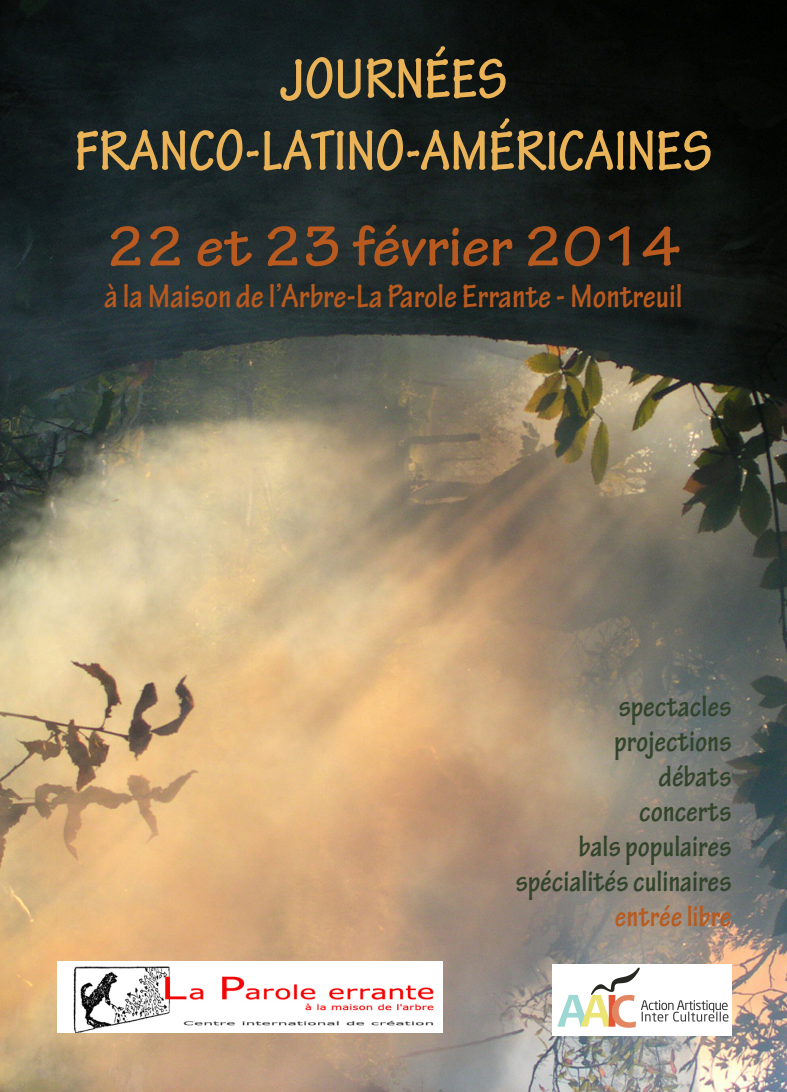
<style>
.page{position:relative;width:787px;height:1092px;background:#fff}
.page>*{position:absolute;margin:0;border:0;box-sizing:border-box;transform-origin:0 0}
.t1{font:700 condensed 60px/72px "Tekton Pro";color:#eab357;text-align:center}
.t2{font:700 60px "Tekton Pro";color:#b85a1f}
.t3{font:700 condensed 35px "Tekton Pro";color:#b85a1f}
.t4{font:700 condensed 31.25px/35px "Tekton Pro";color:#32442c;text-align:right}
.t5{font:700 condensed 31.25px "Tekton Pro";color:#b85a1f}
</style>
<div class="page">
<img style="left:0;top:0;width:787px;height:1091px">
<img style="left:58px;top:961px;width:384px;height:71px">
<img style="left:552px;top:964px;width:179px;height:71px">
<h1 class="t1" style="left:75px;top:44px;width:639px">JOURNÉES<br>FRANCO-LATINO-AMÉRICAINES</h1>
<h1 class="t2" style="left:106px;top:211px;width:576px">22 et 23 février 2014</h1>
<p class="t3" style="left:105px;top:276px;width:579px">à la Maison de l’Arbre-La Parole Errante - Montreuil</p>
<p class="t4" style="left:515px;top:689px;width:218px">spectacles projections<br>débats<br>concerts<br>bals populaires spécialités culinaires</p>
<p class="t5" style="left:615px;top:898px;width:118px">entrée libre</p>
</div>
